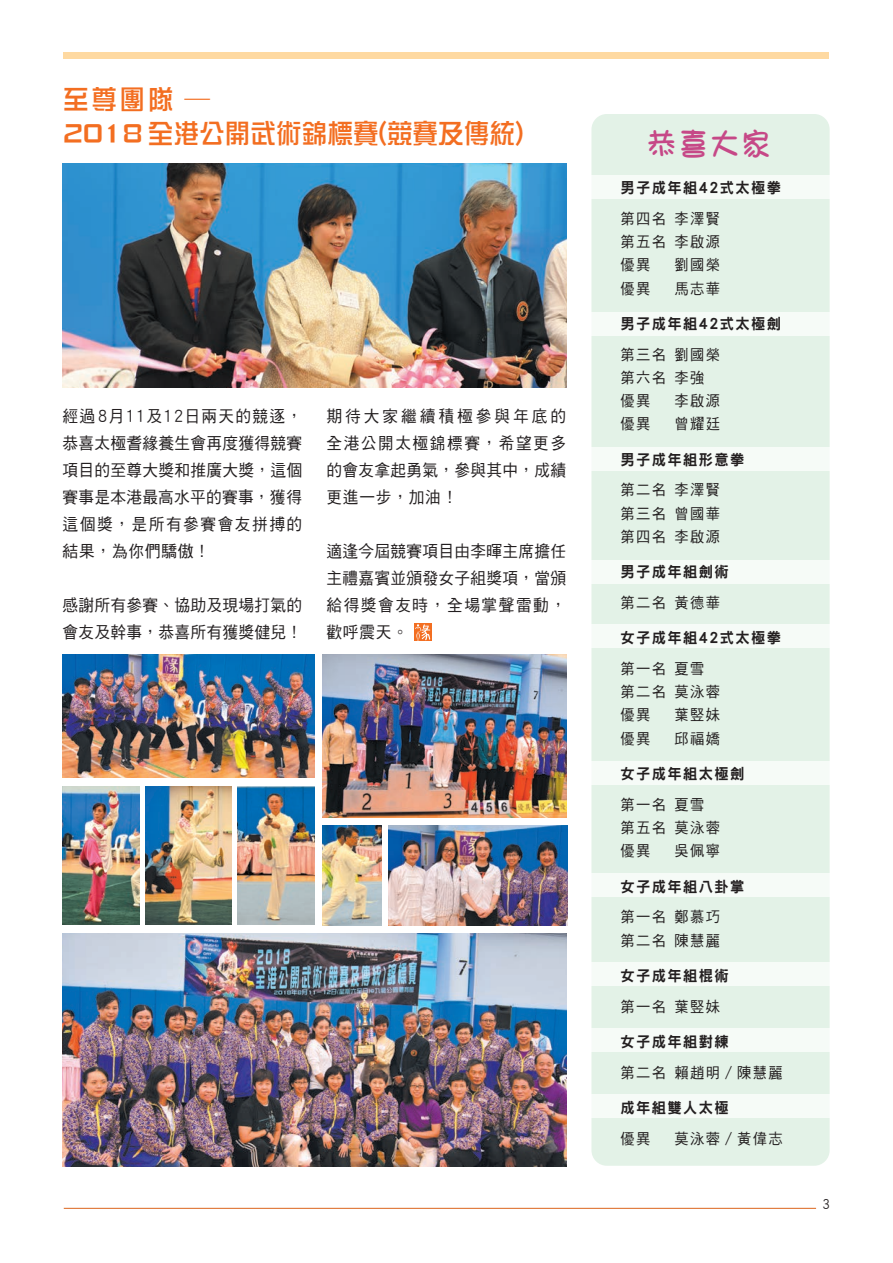
<style>
.page{position:relative;width:893px;height:1263px;background:#fff}
.page>*{position:absolute;margin:0;border:0;box-sizing:border-box;transform-origin:0 0}
.t1{font:31.5px "DF Girl HK W7";color:#c64887;scale:.95 1}
.t2{font:27px/34.5px "DF Zong Yi HK W5";color:#f36e21;scale:.95 1}
.t3{font:16.5px/27px "DF Hei HK W5";letter-spacing:.02em;color:#231f20;text-align:justify;scale:.95 1}
.t4{font:15px/23.2px "DF Hei HK W5";letter-spacing:.1em;color:#231f20;scale:.95 1}
.t5{font:15px "DF Hei HK W9";letter-spacing:.1em;color:#231f20;scale:.95 1}
.t6{font:13.5px "DF Hei HK W5";color:#231f20;scale:.95 1}
.s1{font-family:"DF Hei HK W3"}
</style>
<div class="page">
<hr style="left:64px;top:1208px;width:752px;height:1px;background:#dc641c">
<div style="left:64px;top:52px;width:765px;height:6px;background:#fed9a1"></div>
<img style="left:63px;top:163px;width:504px;height:224px">
<img style="left:63px;top:934px;width:504px;height:232px">
<img style="left:63px;top:654px;width:251px;height:123px">
<img style="left:323px;top:654px;width:244px;height:164px">
<svg style="left:414px;top:623px;width:18px;height:18px"></svg>
<svg style="left:415px;top:624px;width:15px;height:17px"></svg>
<img style="left:389px;top:826px;width:178px;height:100px">
<img style="left:63px;top:786px;width:76px;height:138px">
<img style="left:146px;top:786px;width:85px;height:138px">
<img style="left:237px;top:786px;width:77px;height:138px">
<img style="left:323px;top:826px;width:59px;height:100px">
<div style="left:591px;top:114px;width:239px;height:1052px;background:#e3f2e7;border-radius:15px"></div>
<div style="left:591px;top:175px;width:239px;height:23px;background:#f6fbf7"></div>
<div style="left:591px;top:312px;width:239px;height:23px;background:#f6fbf7"></div>
<div style="left:591px;top:448px;width:239px;height:23px;background:#f6fbf7"></div>
<div style="left:591px;top:561px;width:239px;height:23px;background:#f6fbf7"></div>
<div style="left:591px;top:625px;width:239px;height:23px;background:#f6fbf7"></div>
<div style="left:591px;top:761px;width:239px;height:23px;background:#f6fbf7"></div>
<div style="left:591px;top:874px;width:239px;height:23px;background:#f6fbf7"></div>
<div style="left:591px;top:962px;width:239px;height:23px;background:#f6fbf7"></div>
<div style="left:591px;top:1029px;width:239px;height:23px;background:#f6fbf7"></div>
<div style="left:591px;top:1094px;width:239px;height:23px;background:#f6fbf7"></div>
<h2 class="t2" style="left:63px;top:82px;width:486px">至尊團隊 <span class="s1">—<br></span>2018 全港公開武術錦標賽(競賽及傳統)</h2>
<p class="t3" style="left:63px;top:402px;width:254px">經過8月11及12日兩天的競逐，恭喜太極耆緣養生會再度獲得競賽項目的至尊大獎和推廣大獎，這個賽事是本港最高水平的賽事，獲得這個獎，是所有參賽會友拼搏的結果，為你們驕傲！</p>
<p class="t3" style="left:63px;top:591px;width:254px">感謝所有參賽、協助及現場打氣的會友及幹事，恭喜所有獲獎健兒！</p>
<p class="t3" style="left:326px;top:403px;width:254px">期待大家繼續積極參與年底的全港公開太極錦標賽，希望更多的會友拿起勇氣，參與其中，成績更進一步，加油 !</p>
<p class="t3" style="left:326px;top:538px;width:254px">適逢今屆競賽項目由李暉主席擔任主禮嘉賓並頒發女子組獎項，當頒給得獎會友時，全場掌聲雷動，歡呼震天。</p>
<h1 class="t1" style="left:647px;top:127px;width:132px">恭喜大家</h1>
<p class="t5" style="left:620px;top:180px;width:171px">男子成年組42式太極拳</p>
<p class="t4" style="left:620px;top:207px;width:106px;text-align:justify">第四名 李澤賢第五名 李啟源優異</p>
<p class="t4" style="left:674px;top:253px;width:49px">劉國榮</p>
<p class="t4" style="left:620px;top:276px;width:33px">優異</p>
<p class="t4" style="left:674px;top:276px;width:49px">馬志華</p>
<p class="t5" style="left:620px;top:315px;width:171px">男子成年組42式太極劍</p>
<p class="t4" style="left:620px;top:342px;width:106px">第三名 劉國榮第六名 李強優異</p>
<p class="t4" style="left:674px;top:389px;width:49px">李啟源</p>
<p class="t4" style="left:620px;top:412px;width:33px">優異</p>
<p class="t4" style="left:674px;top:412px;width:49px">曾耀廷</p>
<p class="t5" style="left:620px;top:451px;width:132px">男子成年組形意拳</p>
<p class="t4" style="left:620px;top:478px;width:106px;text-align:justify">第二名 李澤賢第三名 曾國華第四名 李啟源</p>
<p class="t5" style="left:620px;top:564px;width:115px">男子成年組劍術</p>
<p class="t4" style="left:620px;top:591px;width:106px">第二名 黃德華</p>
<p class="t5" style="left:620px;top:630px;width:171px">女子成年組42式太極拳</p>
<p class="t4" style="left:620px;top:657px;width:106px">第一名 夏雪第二名 莫泳蓉優異</p>
<p class="t4" style="left:674px;top:703px;width:49px">葉竪妹</p>
<p class="t4" style="left:620px;top:726px;width:33px">優異</p>
<p class="t4" style="left:674px;top:726px;width:49px">邱福嬌</p>
<p class="t5" style="left:620px;top:765px;width:132px">女子成年組太極劍</p>
<p class="t4" style="left:620px;top:792px;width:106px">第一名 夏雪第五名 莫泳蓉優異</p>
<p class="t4" style="left:674px;top:839px;width:49px">吳佩寧</p>
<p class="t5" style="left:620px;top:878px;width:132px">女子成年組八卦掌</p>
<p class="t4" style="left:620px;top:905px;width:106px">第一名 鄭慕巧第二名 陳慧麗</p>
<p class="t5" style="left:620px;top:967px;width:115px">女子成年組棍術</p>
<p class="t4" style="left:620px;top:994px;width:106px">第一名 葉竪妹</p>
<p class="t5" style="left:620px;top:1033px;width:115px">女子成年組對練</p>
<p class="t4" style="left:620px;top:1060px;width:172px">第二名 賴趙明／陳慧麗</p>
<p class="t5" style="left:620px;top:1099px;width:115px">成年組雙人太極</p>
<p class="t4" style="left:620px;top:1126px;width:33px">優異</p>
<p class="t4" style="left:674px;top:1126px;width:115px">莫泳蓉／黃偉志</p>
<p class="t6" style="left:822px;top:1197px;width:9px">3</p>
</div>
